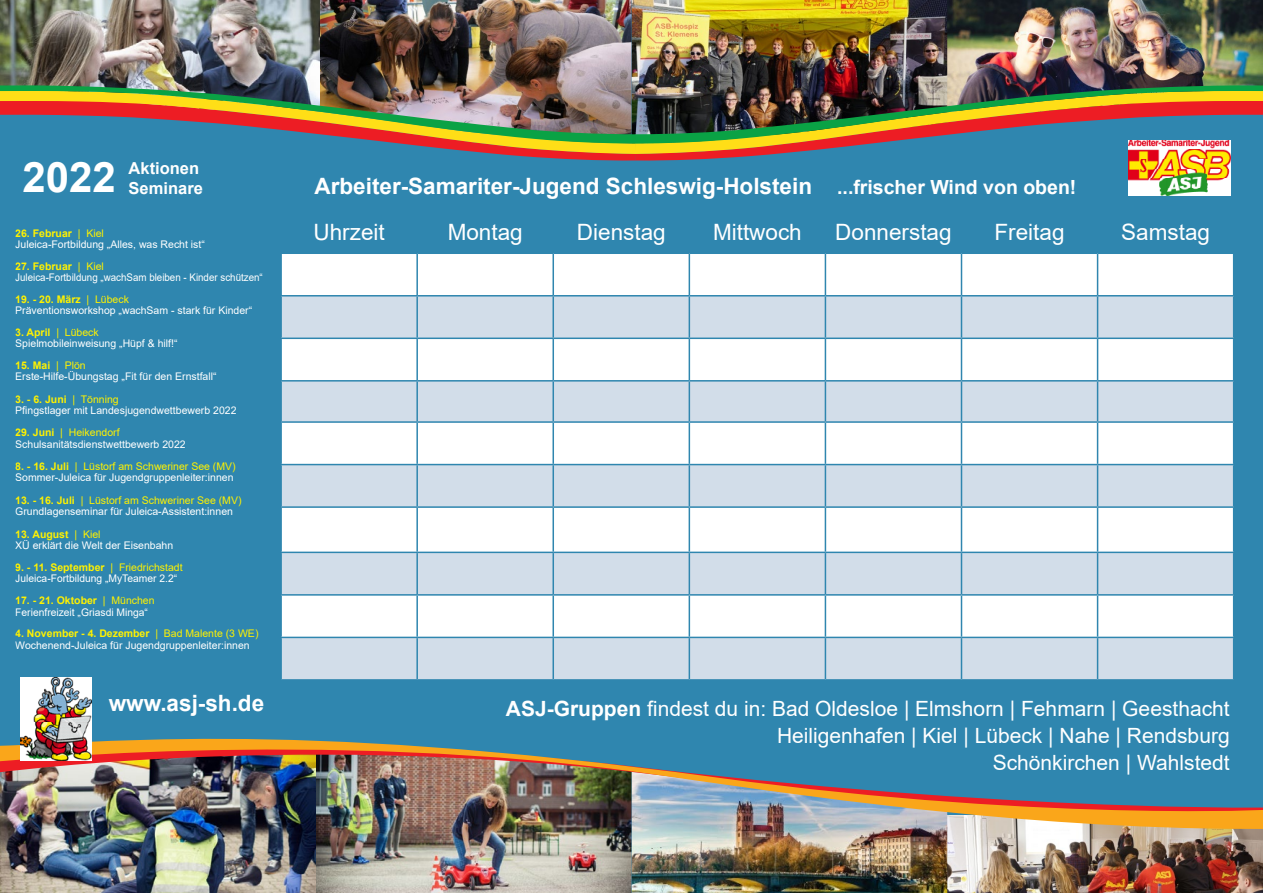
<style>
.page{position:relative;width:1263px;height:893px;background:#fff}
.page>*{position:absolute;margin:0;border:0;box-sizing:border-box;transform-origin:0 0}
.t1{font:700 42px "Arial";color:#fff}
.t2{font:700 22.5px "Arial";color:#fff}
.t3{font:22.5px "Arial";color:#fff}
.t4{font:21px/27.3px "Arial";color:#fff;text-align:right}
.t5{font:700 16.5px "Arial";color:#fff}
.t6{font:10.5px/11.2px "Arial";color:#fff}
.t7{font:10.5px/11.2px "Arial";color:#fff;scale:.93 1}
.s1{font-weight:700;color:#fff200}
.s2{color:#fff200}
.s3{font-size:19.5px}
.s4{font-weight:700}
</style>
<div class="page">
<div style="left:0;top:161px;width:1263px;height:556px;background:#2f86af"></div>
<svg style="left:279px;top:208px;width:984px;height:484px"></svg>
<img style="left:947px;top:832px;width:316px;height:61px">
<img style="left:631px;top:832px;width:316px;height:61px">
<img style="left:316px;top:832px;width:315px;height:61px">
<img style="left:0;top:832px;width:316px;height:61px">
<img style="left:947px;top:0;width:316px;height:85px">
<img style="left:319px;top:0;width:628px;height:85px">
<img style="left:0;top:0;width:319px;height:85px">
<img style="left:0;top:85px;width:1263px;height:76px">
<img style="left:0;top:717px;width:1263px;height:115px">
<div style="left:13px;top:214px;width:260px;height:482px;background:#2f86af"></div>
<img style="left:1128px;top:140px;width:102px;height:55px">
<img style="left:20px;top:678px;width:71px;height:82px">
<h1 class="t1" style="left:22px;top:147px;width:95px">2022</h1>
<h3 class="t5" style="left:129px;top:157px;width:72px">Aktionen</h3>
<h3 class="t5" style="left:129px;top:177px;width:76px">Seminare</h3>
<p class="t6" style="left:15px;top:227px;width:191px"><span class="s1">26. Februar</span> <span class="s2">| Kiel<br></span>Juleica-Fortbildung „Alles, was Recht ist“</p>
<p class="t7" style="left:15px;top:260px;width:268px"><span class="s1">27. Februar</span> <span class="s2">| Kiel<br></span>Juleica-Fortbildung „wachSam bleiben - Kinder schützen“</p>
<p class="t6" style="left:15px;top:293px;width:238px"><span class="s1">19. - 20. März</span> <span class="s2">| Lübeck<br></span>Präventionsworkshop „wachSam - stark für Kinder“</p>
<p class="t6" style="left:15px;top:326px;width:164px"><span class="s1">3. April</span> <span class="s2">| Lübeck<br></span>Spielmobileinweisung „Hüpf &amp; hilf!“</p>
<p class="t6" style="left:15px;top:359px;width:203px"><span class="s1">15. Mai</span> <span class="s2">| Plön<br></span>Erste-Hilfe-Übungstag „Fit für den Ernstfall“</p>
<p class="t6" style="left:15px;top:393px;width:223px"><span class="s1">3. - 6. Juni</span> <span class="s2">| Tönning<br></span>Pfingstlager mit Landesjugendwettbewerb 2022</p>
<p class="t6" style="left:15px;top:427px;width:172px"><span class="s1">29. Juni</span> <span class="s2">| Heikendorf<br></span>Schulsanitätsdienstwettbewerb 2022</p>
<p class="t6" style="left:15px;top:461px;width:222px"><span class="s1">8. - 16. Juli</span> <span class="s2">| Lüstorf am Schweriner See (MV)<br></span>Sommer-Juleica für Jugendgruppenleiter:innen</p>
<p class="t6" style="left:15px;top:494px;width:228px"><span class="s1">13. - 16. Juli</span> <span class="s2">| Lüstorf am Schweriner See (MV)<br></span>Grundlagenseminar für Juleica-Assistent:innen</p>
<p class="t6" style="left:15px;top:528px;width:159px"><span class="s1">13. August</span> <span class="s2">| Kiel<br></span>XÜ erklärt die Welt der Eisenbahn</p>
<p class="t6" style="left:15px;top:561px;width:169px"><span class="s1">9. - 11. September</span> <span class="s2">| Friedrichstadt<br></span>Juleica-Fortbildung „MyTeamer 2.2“</p>
<p class="t6" style="left:15px;top:595px;width:141px"><span class="s1">17. - 21. Oktober</span> <span class="s2">| München<br></span>Ferienfreizeit „Griasdi Minga“</p>
<p class="t6" style="left:15px;top:628px;width:245px"><span class="s1">4. November - 4. Dezember</span> <span class="s2">| Bad Malente (3 WE)<br></span>Wochenend-Juleica für Jugendgruppenleiter:innen</p>
<h2 class="t2" style="left:109px;top:687px;width:157px">www.asj-sh.de</h2>
<h2 class="t2" style="left:314px;top:170px;width:763px">Arbeiter-Samariter-Jugend Schleswig-Holstein <span class="s3">...frischer Wind von oben!</span></h2>
<h2 class="t3" style="left:313px;top:217px;width:73px">Uhrzeit</h2>
<h2 class="t3" style="left:448px;top:217px;width:77px">Montag</h2>
<h2 class="t3" style="left:577px;top:217px;width:90px">Dienstag</h2>
<h2 class="t3" style="left:713px;top:217px;width:90px">Mittwoch</h2>
<h2 class="t3" style="left:835px;top:217px;width:118px">Donnerstag</h2>
<h2 class="t3" style="left:994px;top:217px;width:72px">Freitag</h2>
<h2 class="t3" style="left:1121px;top:217px;width:90px">Samstag</h2>
<h3 class="t4" style="left:506px;top:694px;width:725px"><span class="s4">ASJ-Gruppen</span> findest du in: Bad Oldesloe | Elmshorn | Fehmarn | Geesthacht<br>Heiligenhafen | Kiel | Lübeck | Nahe | Rendsburg<br>Schönkirchen | Wahlstedt</h3>
</div>
